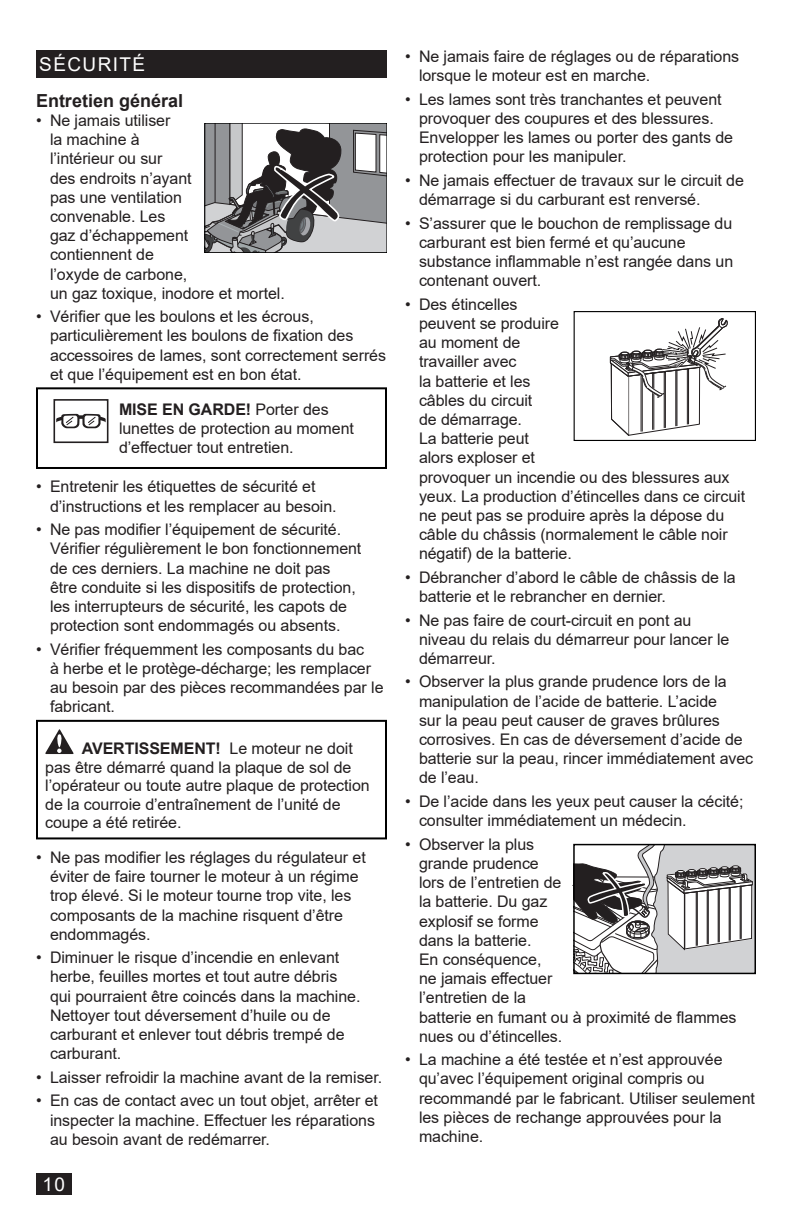
<style>
.page{position:relative;width:792px;height:1224px;background:#fff}
.page>*{position:absolute;margin:0;border:0;box-sizing:border-box;transform-origin:0 0}
.t1{font:19px "Arial";letter-spacing:.075em;color:#fff}
.Head_9A_FR{font:700 18px "Arial";color:#231f20}
.t2{font:16px/19.2px "Arial";letter-spacing:-.005em;color:#231f20}
.s1{font-weight:700}
</style>
<div class="page">
<div style="left:36px;top:1174px;width:35px;height:21px;background:#231f20"></div>
<div style="left:36px;top:50px;width:351px;height:28px;background:#231f20"></div>
<div style="left:36px;top:387px;width:351px;height:82px;border:2px solid #000"></div>
<div style="left:53px;top:399px;width:55px;height:44px;border:2px solid #231f20"></div>
<svg style="left:56px;top:414px;width:50px;height:14px"></svg>
<svg style="left:45px;top:729px;width:29px;height:25px"></svg>
<div style="left:36px;top:720px;width:351px;height:119px;border:2px solid #000"></div>
<svg style="left:207px;top:125px;width:178px;height:126px"></svg>
<div style="left:205px;top:123px;width:182px;height:130px;border:1px solid #000"></div>
<svg style="left:609px;top:318px;width:119px;height:118px"></svg>
<div style="left:574px;top:311px;width:182px;height:130px;border:1px solid #000"></div>
<svg style="left:572px;top:847px;width:181px;height:124px"></svg>
<div style="left:573px;top:844px;width:183px;height:130px;border:2px solid #000"></div>
<p class="t1" style="left:39px;top:51px;width:108px">SÉCURITÉ</p>
<p class="Head_9A_FR" style="left:36px;top:88px;width:149px">Entretien général</p>
<p class="t2" style="left:50px;top:111px;width:236px;text-indent:-14px">• Ne jamais utiliser<br>la machine à<br>l’intérieur ou sur<br>des endroits n’ayant<br>pas une ventilation<br>convenable. Les<br>gaz d’échappement<br>contiennent de<br>l’oxyde de carbone,<br>un gaz toxique, inodore et mortel.</p>
<p class="t2" style="left:50px;top:307px;width:338px;text-indent:-14px">• Vérifier que les boulons et les écrous, particulièrement les boulons de fixation des accessoires de lames, sont correctement serrés et que l’équipement est en bon état.</p>
<p class="t2" style="left:119px;top:400px;width:236px;line-height:18.6px"><span class="s1">MISE EN GARDE!</span> Porter des lunettes de protection au moment d’effectuer tout entretien.</p>
<p class="t2" style="left:50px;top:477px;width:288px;text-indent:-14px">• Entretenir les étiquettes de sécurité et d’instructions et les remplacer au besoin.</p>
<p class="t2" style="left:50px;top:520px;width:313px;text-indent:-14px">• Ne pas modifier l’équipement de sécurité.<br>Vérifier régulièrement le bon fonctionnement de ces derniers. La machine ne doit pas être conduite si les dispositifs de protection, les interrupteurs de sécurité, les capots de protection sont endommagés ou absents.</p>
<p class="t2" style="left:50px;top:639px;width:335px;text-indent:-14px">• Vérifier fréquemment les composants du bac<br>à herbe et le protège-décharge; les remplacer au besoin par des pièces recommandées par le fabricant.</p>
<p class="t2" style="left:45px;top:739px;width:326px;line-height:18.6px;text-indent:37px"><span class="s1">AVERTISSEMENT!</span> Le moteur ne doit pas être démarré quand la plaque de sol de l’opérateur ou toute autre plaque de protection de la courroie d’entraînement de l’unité de coupe a été retirée.</p>
<p class="t2" style="left:50px;top:848px;width:317px;text-indent:-14px">• Ne pas modifier les réglages du régulateur et éviter de faire tourner le moteur à un régime trop élevé. Si le moteur tourne trop vite, les composants de la machine risquent d’être endommagés.</p>
<p class="t2" style="left:50px;top:948px;width:312px;text-indent:-14px">• Diminuer le risque d’incendie en enlevant herbe, feuilles mortes et tout autre débris qui pourraient être coincés dans la machine.<br>Nettoyer tout déversement d’huile ou de carburant et enlever tout débris trempé de carburant.</p>
<p class="t2" style="left:36px;top:1067px;width:348px">• Laisser refroidir la machine avant de la remiser.</p>
<p class="t2" style="left:50px;top:1091px;width:329px;text-indent:-14px">• En cas de contact avec un tout objet, arrêter et inspecter la machine. Effectuer les réparations au besoin avant de redémarrer.</p>
<p class="t1" style="left:42px;top:1171px;width:24px">10</p>
<p class="t2" style="left:419px;top:47px;width:322px;text-indent:-14px">• Ne jamais faire de réglages ou de réparations lorsque le moteur est en marche.</p>
<p class="t2" style="left:419px;top:89px;width:316px;text-indent:-14px">• Les lames sont très tranchantes et peuvent provoquer des coupures et des blessures.<br>Envelopper les lames ou porter des gants de protection pour les manipuler.</p>
<p class="t2" style="left:419px;top:171px;width:326px;text-indent:-14px">• Ne jamais effectuer de travaux sur le circuit de démarrage si du carburant est renversé.</p>
<p class="t2" style="left:419px;top:213px;width:316px;text-indent:-14px">• S’assurer que le bouchon de remplissage du carburant est bien fermé et qu’aucune substance inflammable n’est rangée dans un contenant ouvert.</p>
<p class="t2" style="left:419px;top:294px;width:328px;text-indent:-14px">• Des étincelles<br>peuvent se produire<br>au moment de<br>travailler avec<br>la batterie et les<br>câbles du circuit<br>de démarrage.<br>La batterie peut<br>alors exploser et<br>provoquer un incendie ou des blessures aux yeux. La production d’étincelles dans ce circuit ne peut pas se produire après la dépose du câble du châssis (normalement le câble noir négatif) de la batterie.</p>
<p class="t2" style="left:419px;top:568px;width:318px;text-indent:-14px">• Débrancher d’abord le câble de châssis de la batterie et le rebrancher en dernier.</p>
<p class="t2" style="left:419px;top:610px;width:312px;text-indent:-14px">• Ne pas faire de court-circuit en pont au niveau du relais du démarreur pour lancer le démarreur.</p>
<p class="t2" style="left:419px;top:672px;width:336px;text-indent:-14px">• Observer la plus grande prudence lors de la manipulation de l’acide de batterie. L’acide<br>sur la peau peut causer de graves brûlures corrosives. En cas de déversement d’acide de batterie sur la peau, rincer immédiatement avec de l’eau.</p>
<p class="t2" style="left:419px;top:792px;width:326px;text-indent:-14px">• De l’acide dans les yeux peut causer la cécité; consulter immédiatement un médecin.</p>
<p class="t2" style="left:419px;top:834px;width:319px;text-indent:-14px">• Observer la plus<br>grande prudence<br>lors de l’entretien de<br>la batterie. Du gaz<br>explosif se forme<br>dans la batterie.<br>En conséquence,<br>ne jamais effectuer<br>l’entretien de la<br>batterie en fumant ou à proximité de flammes nues ou d’étincelles.</p>
<p class="t2" style="left:419px;top:1050px;width:337px;text-indent:-14px">• La machine a été testée et n’est approuvée qu’avec l’équipement original compris ou recommandé par le fabricant. Utiliser seulement les pièces de rechange approuvées pour la machine.</p>
</div>
